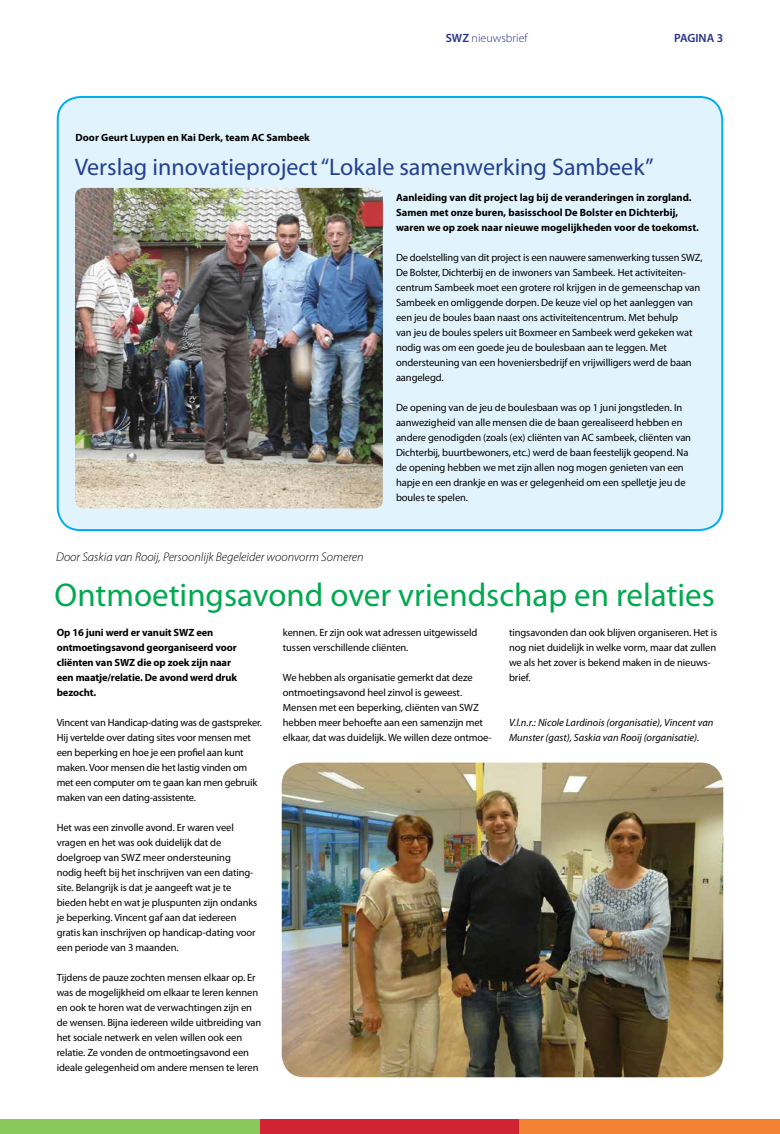
<style>
.page{position:relative;width:780px;height:1134px;background:#fff}
.page>*{position:absolute;margin:0;border:0;box-sizing:border-box;transform-origin:0 0}
.t1{font:33px "Myriad Pro";color:#00a94f}
.t2{font:24px "Myriad Pro";color:#25408f}
.t3{font:italic 300 12.5px "Myriad Pro";color:#000}
.t4{font:300 12px "Myriad Pro";color:#27318b}
.t5{font:600 12px "Myriad Pro";color:#27318b}
.t6{font:10.5px/15px "Myriad Pro";letter-spacing:-.01em;color:#000}
.t7{font:700 10.5px/15px "Myriad Pro";color:#000}
.t8{font:italic 10.5px/15px "Myriad Pro";color:#000}
.s1{font-weight:600}
</style>
<div class="page">
<div style="left:58px;top:97px;width:664px;height:433px;background:#e1f4fd;border-radius:23px"></div>
<div style="left:57px;top:96px;width:666px;height:435px;border:2px solid #00aeef;border-radius:23px"></div>
<div style="left:0;top:1120px;width:260px;height:14px;background:#8ac75b"></div>
<div style="left:260px;top:1120px;width:260px;height:14px;background:#d02334"></div>
<div style="left:520px;top:1120px;width:260px;height:14px;background:#f58232"></div>
<img style="left:75px;top:188px;width:308px;height:320px">
<img style="left:282px;top:763px;width:441px;height:314px">
<p class="t4" style="left:445px;top:32px;width:83px"><span class="s1">SWZ</span> nieuwsbrief</p>
<p class="t5" style="left:674px;top:32px;width:51px">PAGINA 3</p>
<p class="t7" style="left:76px;top:130px;width:236px">Door Geurt Luypen en Kai Derk, team AC Sambeek</p>
<h2 class="t2" style="left:75px;top:154px;width:580px">Verslag innovatieproject “Lokale samenwerking Sambeek”</h2>
<p class="t3" style="left:56px;top:550px;width:309px">Door Saskia van Rooij, Persoonlijk Begeleider woonvorm Someren</p>
<p class="t7" style="left:396px;top:190px;width:304px">Aanleiding van dit project lag bij de veranderingen in zorgland.<br>Samen met onze buren, basisschool De Bolster en Dichterbij, waren we op zoek naar nieuwe mogelijkheden voor de toekomst.</p>
<p class="t6" style="left:396px;top:250px;width:308px">De doelstelling van dit project is een nauwere samenwerking tussen SWZ, De Bolster, Dichterbij en de inwoners van Sambeek. Het activiteiten&shy;centrum Sambeek moet een grotere rol krijgen in de gemeenschap van Sambeek en omliggende dorpen. De keuze viel op het aanleggen van een jeu de boules baan naast ons activiteitencentrum. Met behulp<br>van jeu de boules spelers uit Boxmeer en Sambeek werd gekeken wat nodig was om een goede jeu de boulesbaan aan te leggen. Met ondersteuning van een hoveniersbedrijf en vrijwilligers werd de baan aangelegd.</p>
<p class="t6" style="left:396px;top:400px;width:296px">De opening van de jeu de boulesbaan was op 1 juni jongstleden. In aanwezigheid van alle mensen die de baan gerealiseerd hebben en andere genodigden (zoals (ex) cliënten van AC sambeek, cliënten van Dichterbij, buurtbewoners, etc.) werd de baan feestelijk geopend. Na de opening hebben we met zijn allen nog mogen genieten van een hapje en een drankje en was er gelegenheid om een spelletje jeu de boules te spelen.</p>
<h1 class="t1" style="left:55px;top:577px;width:661px">Ontmoetingsavond over vriendschap en relaties</h1>
<p class="t7" style="left:57px;top:625px;width:182px">Op 16 juni werd er vanuit SWZ een ontmoetingsavond georganiseerd voor cliënten van SWZ die op zoek zijn naar een maatje/relatie. De avond werd druk bezocht.</p>
<p class="t6" style="left:57px;top:715px;width:207px">Vincent van Handicap-dating was de gastspreker.<br>Hij vertelde over dating sites voor mensen met een beperking en hoe je een profiel aan kunt maken. Voor mensen die het lastig vinden om met een computer om te gaan kan men gebruik maken van een dating-assistente.</p>
<p class="t6" style="left:57px;top:820px;width:202px">Het was een zinvolle avond. Er waren veel vragen en het was ook duidelijk dat de doelgroep van SWZ meer ondersteuning nodig heeft bij het inschrijven van een dating&shy;site. Belangrijk is dat je aangeeft wat je te bieden hebt en wat je pluspunten zijn ondanks je beperking. Vincent gaf aan dat iedereen gratis kan inschrijven op handicap-dating voor een periode van 3 maanden.</p>
<p class="t6" style="left:57px;top:970px;width:206px">Tijdens de pauze zochten mensen elkaar op. Er was de mogelijkheid om elkaar te leren kennen en ook te horen wat de verwachtingen zijn en de wensen. Bijna iedereen wilde uitbreiding van het sociale netwerk en velen willen ook een relatie. Ze vonden de ontmoetingsavond een ideale gelegenheid om andere mensen te leren</p>
<p class="t6" style="left:283px;top:625px;width:196px">kennen. Er zijn ook wat adressen uitgewisseld tussen verschillende cliënten.</p>
<p class="t6" style="left:283px;top:670px;width:210px">We hebben als organisatie gemerkt dat deze ontmoetingsavond heel zinvol is geweest.<br>Mensen met een beperking, cliënten van SWZ hebben meer behoefte aan een samenzijn met elkaar, dat was duidelijk. We willen deze ontmoe-</p>
<p class="t6" style="left:509px;top:625px;width:210px">tingsavonden dan ook blijven organiseren. Het is nog niet duidelijk in welke vorm, maar dat zullen we als het zover is bekend maken in de nieuws&shy;brief.</p>
<p class="t8" style="left:509px;top:715px;width:206px">V.l.n.r.: Nicole Lardinois (organisatie), Vincent van<br>Munster (gast), Saskia van Rooij (organisatie).</p>
</div>
